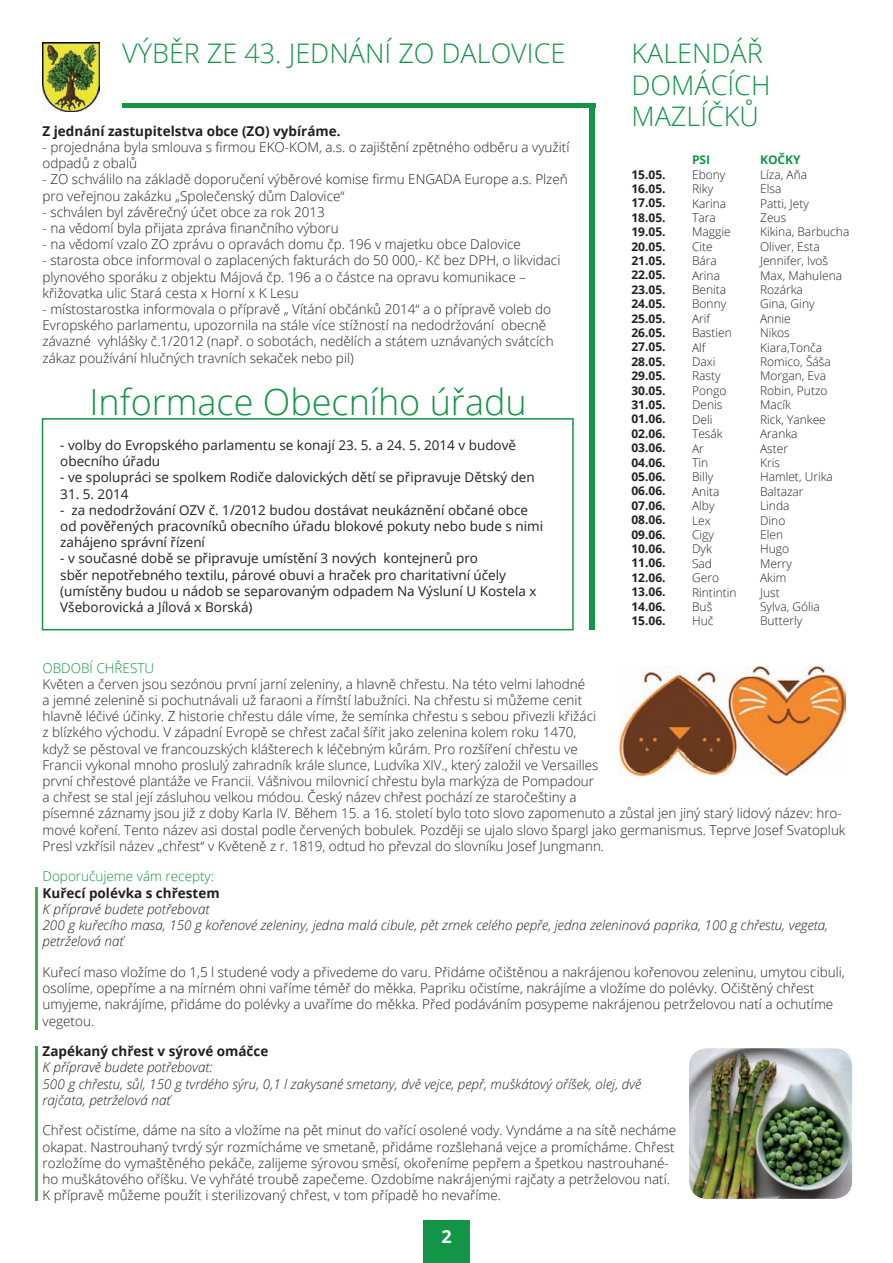
<style>
.page{position:relative;width:893px;height:1263px;background:#fff}
.page>*{position:absolute;margin:0;border:0;box-sizing:border-box;transform-origin:0 0}
.t1{font:300 36px "Open Sans";color:#129546}
.t2{font:300 27px/31.5px "Open Sans";color:#129546}
.t3{font:700 18px "Open Sans";color:#fff}
.t4{font:300 13.5px/16.2px "Open Sans";color:#231f20}
.t5{font:13.5px/16.2px "Open Sans";color:#231f20}
.t6{font:italic 300 13.5px/16.2px "Open Sans";color:#231f20}
.t7{font:700 13.5px "Open Sans";color:#231f20}
.t8{font:300 13.5px "Open Sans";color:#129546}
.t9{font:300 12px/14.4px "Open Sans";color:#231f20}
.t10{font:700 12px/14.4px "Open Sans";color:#231f20;text-align:justify}
.t11{font:700 12px "Open Sans";color:#129546}
</style>
<div class="page">
<div style="left:423px;top:1220px;width:47px;height:43px;background:#129546"></div>
<img style="left:43px;top:43px;width:57px;height:69px">
<div style="left:122px;top:103px;width:473px;height:5px;background:#129546"></div>
<div style="left:589px;top:106px;width:6px;height:524px;background:#129546"></div>
<div style="left:42px;top:418px;width:532px;height:212px;border:2px solid #129546"></div>
<img style="left:620px;top:667px;width:226px;height:108px">
<img style="left:689px;top:1048px;width:163px;height:151px">
<hr style="left:35px;top:887px;width:3px;height:142px;background:#40ae49">
<hr style="left:35px;top:1046px;width:3px;height:155px;background:#40ae49">
<h2 class="t2" style="left:122px;top:37px;width:445px">VÝBĚR ZE 43. JEDNÁNÍ ZO DALOVICE</h2>
<p class="t7" style="left:43px;top:121px;width:300px">Z jednání zastupitelstva obce (ZO) vybíráme.</p>
<p class="t4" style="left:43px;top:139px;width:528px">- projednána byla smlouva s firmou EKO-KOM, a.s. o zajištění zpětného odběru a využití odpadů z obalů</p>
<p class="t4" style="left:43px;top:171px;width:527px">- ZO schválilo na základě doporučení výběrové komise firmu ENGADA Europe a.s. Plzeň pro veřejnou zakázku „Společenský dům Dalovice“</p>
<p class="t4" style="left:43px;top:203px;width:284px">- schválen byl závěrečný účet obce za rok 2013</p>
<p class="t4" style="left:43px;top:220px;width:298px">- na vědomí byla přijata zpráva finančního výboru</p>
<p class="t4" style="left:43px;top:236px;width:480px">- na vědomí vzalo ZO zprávu o opravách domu čp. 196 v majetku obce Dalovice</p>
<p class="t4" style="left:43px;top:252px;width:519px">- starosta obce informoval o zaplacených fakturách do 50 000,- Kč bez DPH, o likvidaci plynového sporáku z objektu Májová čp. 196 a o částce na opravu komunikace – křižovatka ulic Stará cesta x Horní x K Lesu</p>
<p class="t4" style="left:43px;top:301px;width:513px">- místostarostka informovala o přípravě „ Vítání občánků 2014“ a o přípravě voleb do Evropského parlamentu, upozornila na stále více stížností na nedodržování obecně závazné vyhlášky č.1/2012 (např. o sobotách, nedělích a státem uznávaných svátcích zákaz používání hlučných travních sekaček nebo pil)</p>
<h1 class="t1" style="left:90px;top:377px;width:439px">Informace Obecního úřadu</h1>
<p class="t5" style="left:60px;top:437px;width:457px">- volby do Evropského parlamentu se konají 23. 5. a 24. 5. 2014 v budově obecního úřadu</p>
<p class="t5" style="left:60px;top:469px;width:476px">- ve spolupráci se spolkem Rodiče dalovických dětí se připravuje Dětský den</p>
<p class="t5" style="left:60px;top:485px;width:70px">31. 5. 2014</p>
<p class="t5" style="left:60px;top:501px;width:484px">- za nedodržování OZV č. 1/2012 budou dostávat neukáznění občané obce od pověřených pracovníků obecního úřadu blokové pokuty nebo bude s nimi zahájeno správní řízení</p>
<p class="t5" style="left:60px;top:550px;width:478px">- v současné době se připravuje umístění 3 nových kontejnerů pro<br>sběr nepotřebného textilu, párové obuvi a hraček pro charitativní účely (umístěny budou u nádob se separovaným odpadem Na Výsluní U Kostela x Všeborovická a Jílová x Borská)</p>
<h2 class="t2" style="left:631px;top:37px;width:140px">KALENDÁŘ<br>DOMÁCÍCH<br>MAZLÍČKŮ</h2>
<p class="t10" style="left:631px;top:167px;width:36px">15.05.<br>16.05.<br>17.05.<br>18.05.<br>19.05.<br>20.05.<br>21.05.<br>22.05.<br>23.05.<br>24.05.<br>25.05.<br>26.05.<br>27.05.<br>28.05.<br>29.05.<br>30.05.<br>31.05.<br>01.06.<br>02.06.<br>03.06.<br>04.06.<br>05.06.<br>06.06.<br>07.06.<br>08.06.<br>09.06.<br>10.06.<br>11.06.<br>12.06.<br>13.06.<br>14.06.<br>15.06.</p>
<p class="t11" style="left:692px;top:152px;width:20px">PSI</p>
<p class="t9" style="left:692px;top:167px;width:46px">Ebony<br>Riky<br>Karina<br>Tara<br>Maggie<br>Cite<br>Bára<br>Arina<br>Benita<br>Bonny<br>Arif<br>Bastien<br>Alf<br>Daxi<br>Rasty<br>Pongo<br>Denis<br>Deli<br>Tesák<br>Ar<br>Tin<br>Billy<br>Anita<br>Alby<br>Lex<br>Cigy<br>Dyk<br>Sad<br>Gero<br>Rintintin<br>Buš<br>Huč</p>
<p class="t11" style="left:760px;top:152px;width:42px">KOČKY</p>
<p class="t9" style="left:760px;top:167px;width:91px">Líza, Aňa<br>Elsa<br>Patti, Jety<br>Zeus<br>Kikina, Barbucha<br>Oliver, Esta<br>Jennifer, Ivoš<br>Max, Mahulena<br>Rozárka<br>Gina, Giny<br>Annie<br>Nikos<br>Kiara,Tonča<br>Romico, Šáša<br>Morgan, Eva<br>Robin, Putzo<br>Macík<br>Rick, Yankee<br>Aranka<br>Aster<br>Kris<br>Hamlet, Urika<br>Baltazar<br>Linda<br>Dino<br>Elen<br>Hugo<br>Merry<br>Akim<br>Just<br>Sylva, Gólia<br>Butterly</p>
<p class="t8" style="left:43px;top:658px;width:113px">OBDOBÍ CHŘESTU</p>
<p class="t4" style="left:43px;top:675px;width:804px">Květen a červen jsou sezónou první jarní zeleniny, a hlavně chřestu. Na této velmi lahodné<br>a jemné zelenině si pochutnávali už faraoni a římští labužníci. Na chřestu si můžeme cenit<br>hlavně léčivé účinky. Z historie chřestu dále víme, že semínka chřestu s sebou přivezli křižáci<br>z blízkého východu. V západní Evropě se chřest začal šířit jako zelenina kolem roku 1470,<br>když se pěstoval ve francouzských klášterech k léčebným kůrám. Pro rozšíření chřestu ve<br>Francii vykonal mnoho proslulý zahradník krále slunce, Ludvíka XIV., který založil ve Versailles<br>první chřestové plantáže ve Francii. Vášnivou milovnicí chřestu byla markýza de Pompadour<br>a chřest se stal její zásluhou velkou módou. Český název chřest pochází ze staročeštiny a<br>písemné záznamy jsou již z doby Karla IV. Během 15. a 16. století bylo toto slovo zapomenuto a zůstal jen jiný starý lidový název: hro&shy;mové koření. Tento název asi dostal podle červených bobulek. Později se ujalo slovo špargl jako germanismus. Teprve Josef Svatopluk Presl vzkřísil název „chřest“ v Květeně z r. 1819, odtud ho převzal do slovníku Josef Jungmann.</p>
<p class="t8" style="left:43px;top:867px;width:173px">Doporučujeme vám recepty:</p>
<p class="t7" style="left:43px;top:883px;width:179px">Kuřecí polévka s chřestem</p>
<p class="t6" style="left:43px;top:900px;width:787px">K přípravě budete potřebovat<br>200 g kuřecího masa, 150 g kořenové zeleniny, jedna malá cibule, pět zrnek celého pepře, jedna zeleninová paprika, 100 g chřestu, vegeta, petrželová nať</p>
<p class="t4" style="left:43px;top:963px;width:804px">Kuřecí maso vložíme do 1,5 l studené vody a přivedeme do varu. Přidáme očištěnou a nakrájenou kořenovou zeleninu, umytou cibuli, osolíme, opepříme a na mírném ohni vaříme téměř do měkka. Papriku očistíme, nakrájíme a vložíme do polévky. Očištěný chřest umyjeme, nakrájíme, přidáme do polévky a uvaříme do měkka. Před podáváním posypeme nakrájenou petrželovou natí a ochutíme vegetou.</p>
<p class="t7" style="left:43px;top:1042px;width:227px">Zapékaný chřest v sýrové omáčce</p>
<p class="t6" style="left:43px;top:1059px;width:600px">K přípravě budete potřebovat:<br>500 g chřestu, sůl, 150 g tvrdého sýru, 0,1 l zakysané smetany, dvě vejce, pepř, muškátový oříšek, olej, dvě rajčata, petrželová nať</p>
<p class="t4" style="left:43px;top:1122px;width:635px">Chřest očistíme, dáme na síto a vložíme na pět minut do vařící osolené vody. Vyndáme a na sítě necháme okapat. Nastrouhaný tvrdý sýr rozmícháme ve smetaně, přidáme rozšlehaná vejce a promícháme. Chřest rozložíme do vymaštěného pekáče, zalijeme sýrovou směsí, okořeníme pepřem a špetkou nastrouhané&shy;ho muškátového oříšku. Ve vyhřáté troubě zapečeme. Ozdobíme nakrájenými rajčaty a petrželovou natí.<br>K přípravě můžeme použít i sterilizovaný chřest, v tom případě ho nevaříme.</p>
<h3 class="t3" style="left:441px;top:1223px;width:12px">2</h3>
</div>
